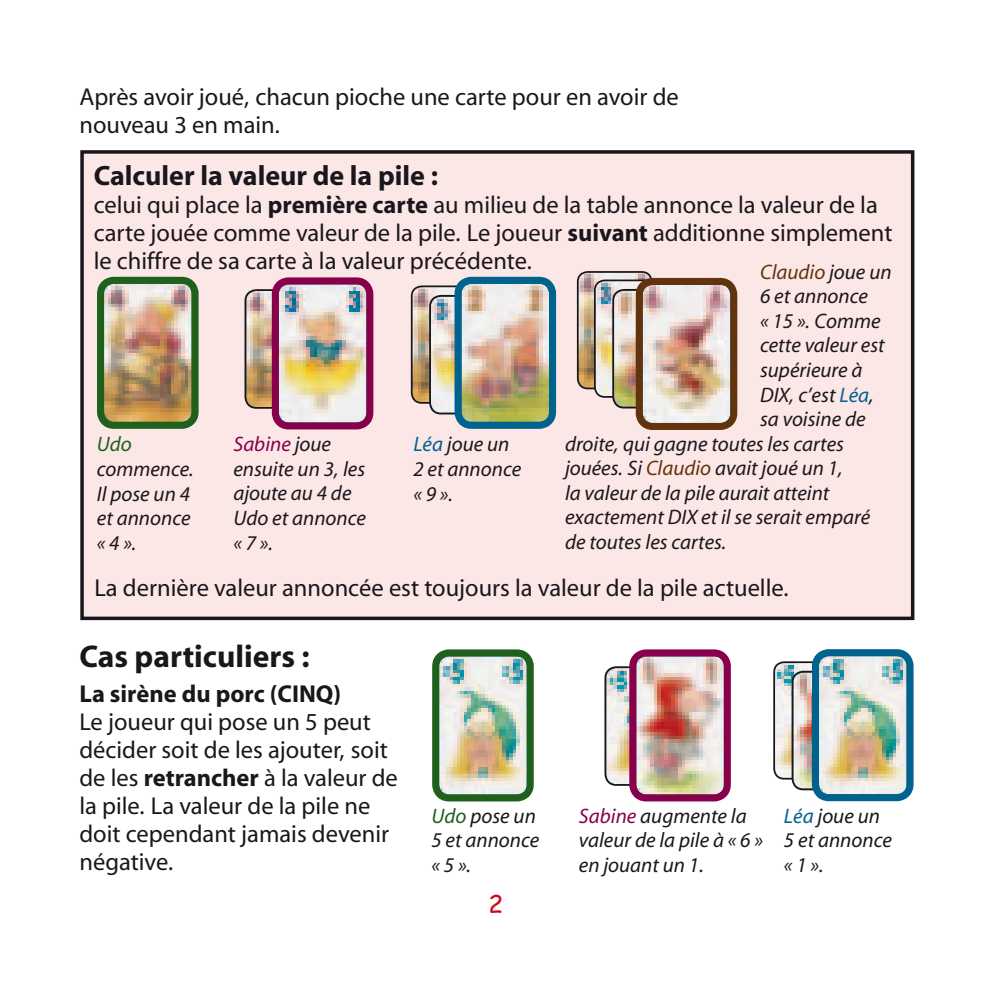
<style>
.page{position:relative;width:993px;height:993px;background:#fff}
.page>*{position:absolute;margin:0;border:0;box-sizing:border-box;transform-origin:0 0}
.t1{font:700 31.5px "Myriad";color:#1a171c}
.t2{font:700 28px "Myriad";color:#1a171c}
.t3{font:24.5px/28px "Myriad";color:#1a171c}
.t4{font:700 24.5px "Myriad";color:#1a171c}
.t5{font:24.5px "Comic Sans MS";color:#cd071e}
.t6{font:italic 21px/24.5px "Myriad";color:#1a171c}
.t7{font:italic 21px "Myriad";color:#62340e}
.t8{font:italic 21px "Myriad";color:#1f601c}
.s1{font-weight:700}
.s2{color:#1a171c}
.s3{color:#00628d}
.s4{color:#62340e}
.s5{color:#89004a}
.s6{color:#1f601c}
</style>
<div class="page">
<div style="left:82px;top:152px;width:830px;height:466px;background:#fce7e7"></div>
<div style="left:80px;top:150px;width:834px;height:470px;border:4px solid #1a171c"></div>
<img style="left:246px;top:292px;width:26px;height:115px">
<div style="left:244px;top:289px;width:77px;height:119px;border:2px solid #1a171c;border-radius:11px"></div>
<img style="left:413px;top:288px;width:41px;height:114px">
<div style="left:410px;top:285px;width:76px;height:118px;border:2px solid #1a171c;border-radius:10px"></div>
<img style="left:431px;top:296px;width:23px;height:116px">
<div style="left:429px;top:295px;width:77px;height:119px;border:2px solid #1a171c;border-radius:11px"></div>
<img style="left:773px;top:664px;width:38px;height:114px">
<div style="left:773px;top:661px;width:75px;height:118px;border:2px solid #1a171c;border-radius:10px"></div>
<img style="left:793px;top:672px;width:18px;height:115px">
<div style="left:791px;top:670px;width:77px;height:120px;border:2px solid #1a171c;border-radius:11px"></div>
<img style="left:606px;top:669px;width:23px;height:114px">
<div style="left:604px;top:666px;width:77px;height:119px;border:2px solid #1a171c;border-radius:11px"></div>
<img style="left:280px;top:285px;width:85px;height:136px">
<div style="left:272px;top:277px;width:101px;height:152px;border:7px solid #89004a;border-radius:13px"></div>
<img style="left:579px;top:272px;width:72px;height:114px">
<div style="left:576px;top:271px;width:76px;height:118px;border:2px solid #1a171c;border-radius:10px"></div>
<img style="left:594px;top:280px;width:44px;height:117px">
<div style="left:593px;top:279px;width:76px;height:118px;border:2px solid #1a171c;border-radius:10px"></div>
<img style="left:614px;top:290px;width:21px;height:116px">
<div style="left:612px;top:289px;width:77px;height:119px;border:2px solid #1a171c;border-radius:11px"></div>
<img style="left:643px;top:286px;width:86px;height:136px">
<div style="left:635px;top:278px;width:102px;height:152px;border:7px solid #62340e;border-radius:13px"></div>
<img style="left:462px;top:285px;width:86px;height:135px">
<div style="left:454px;top:277px;width:102px;height:151px;border:7px solid #00628d;border-radius:13px"></div>
<img style="left:105px;top:285px;width:85px;height:135px">
<div style="left:97px;top:277px;width:101px;height:151px;border:7px solid #1f601c;border-radius:13px"></div>
<img style="left:440px;top:657px;width:85px;height:136px">
<div style="left:432px;top:649px;width:101px;height:152px;border:7px solid #1f601c;border-radius:13px"></div>
<img style="left:637px;top:657px;width:85px;height:136px">
<div style="left:629px;top:649px;width:101px;height:152px;border:7px solid #89004a;border-radius:13px"></div>
<img style="left:819px;top:657px;width:86px;height:136px">
<div style="left:811px;top:649px;width:102px;height:152px;border:7px solid #00628d;border-radius:13px"></div>
<p class="t3" style="left:79px;top:84px;width:600px">Après avoir joué, chacun pioche une carte pour en avoir de nouveau 3 en main.</p>
<p class="t2" style="left:94px;top:161px;width:345px">Calculer la valeur de la pile :</p>
<p class="t3" style="left:94px;top:191px;width:800px">celui qui place la <span class="s1">première carte</span> au milieu de la table annonce la valeur de la carte jouée comme valeur de la pile. Le joueur <span class="s1">suivant</span> additionne simplement le chiffre de sa carte à la valeur précédente.</p>
<p class="t7" style="left:759px;top:261px;width:133px">Claudio <span class="s2">joue un</span></p>
<p class="t6" style="left:759px;top:285px;width:109px">6 et annonce</p>
<p class="t6" style="left:759px;top:309px;width:122px">« 15 ». Comme</p>
<p class="t6" style="left:759px;top:334px;width:126px">cette valeur est</p>
<p class="t6" style="left:759px;top:358px;width:104px">supérieure à</p>
<p class="t6" style="left:759px;top:383px;width:115px">DIX, c’est <span class="s3">Léa</span>,</p>
<p class="t6" style="left:759px;top:407px;width:107px">sa voisine de</p>
<p class="t6" style="left:565px;top:432px;width:280px">droite, qui gagne toutes les cartes</p>
<p class="t6" style="left:565px;top:456px;width:279px">jouées. Si <span class="s4">Claudio</span> avait joué un 1,</p>
<p class="t6" style="left:565px;top:481px;width:266px">la valeur de la pile aurait atteint</p>
<p class="t6" style="left:565px;top:505px;width:307px">exactement DIX et il se serait emparé</p>
<p class="t6" style="left:565px;top:530px;width:163px">de toutes les cartes.</p>
<p class="t8" style="left:97px;top:434px;width:37px">Udo</p>
<p class="t6" style="left:97px;top:457px;width:98px">commence.<br>Il pose un 4 et annonce « 4 ».</p>
<p class="t6" style="left:233px;top:433px;width:134px"><span class="s5">Sabine</span> joue ensuite un 3, les ajoute au 4 de<br>Udo et annonce « 7 ».</p>
<p class="t6" style="left:413px;top:433px;width:109px"><span class="s3">Léa</span> joue un<br>2 et annonce « 9 ».</p>
<p class="t3" style="left:94px;top:574px;width:695px">La dernière valeur annoncée est toujours la valeur de la pile actuelle.</p>
<p class="t1" style="left:79px;top:639px;width:232px">Cas particuliers :</p>
<p class="t4" style="left:79px;top:681px;width:263px">La sirène du porc (CINQ)</p>
<p class="t3" style="left:79px;top:709px;width:320px">Le joueur qui pose un 5 peut décider soit de les ajouter, soit de les <span class="s1">retrancher</span> à la valeur de la pile. La valeur de la pile ne doit cependant jamais devenir négative.</p>
<p class="t6" style="left:431px;top:804px;width:109px"><span class="s6">Udo</span> pose un<br>5 et annonce « 5 ».</p>
<p class="t6" style="left:783px;top:804px;width:109px"><span class="s3">Léa</span> joue un<br>5 et annonce « 1 ».</p>
<p class="t6" style="left:578px;top:804px;width:185px"><span class="s5">Sabine</span> augmente la valeur de la pile à « 6 » en jouant un 1.</p>
<p class="t5" style="left:488px;top:886px;width:16px">2</p>
</div>
